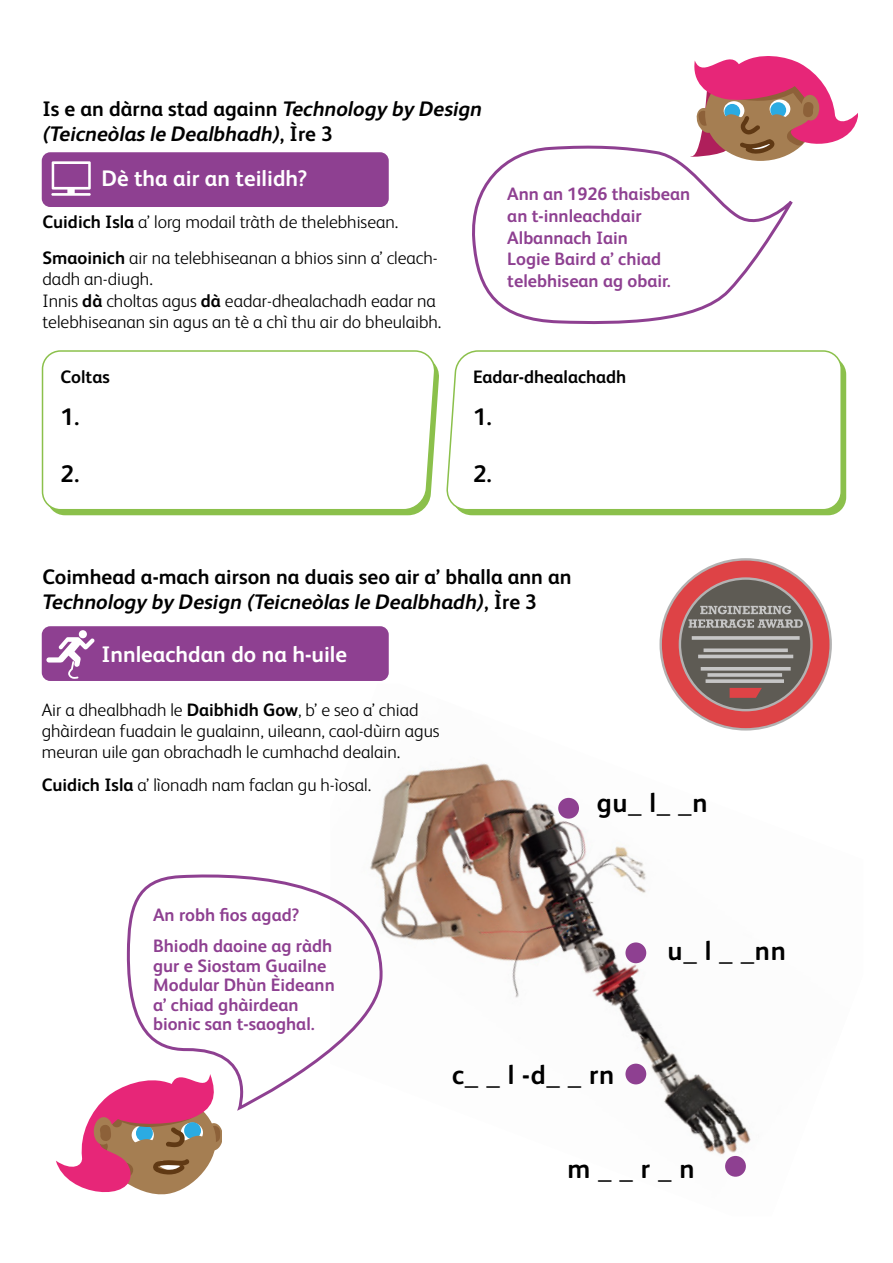
<style>
.page{position:relative;width:893px;height:1263px;background:#fff}
.page>*{position:absolute;margin:0;border:0;box-sizing:border-box;transform-origin:0 0}
.t1{font:700 27px "FS Albert Pro";color:#000}
.t2{font:700 24px "FS Albert Pro";color:#000}
.t3{font:700 22.5px "FS Albert Pro";color:#fff}
.t4{font:700 21px/25.2px "FS Albert Pro";color:#000}
.t5{font:italic 700 21px/25.2px "FS Albert Pro";color:#000}
.t6{font:300 18px/21px "FS Albert Pro";color:#000}
.t7{font:700 18px/21.6px "FS Albert Pro";color:#8e4091}
.t8{font:700 18px "FS Albert Pro";color:#000}
.s1{font-style:normal}
.s2{font-weight:700}
.s3{font-style:italic}
</style>
<div class="page">
<div style="left:42px;top:626px;width:347px;height:55px;background:#8e4091;border-radius:9px"></div>
<img style="left:370px;top:683px;width:453px;height:492px">
<svg style="left:53px;top:367px;width:386px;height:148px;fill:#8bc04b"></svg>
<div style="left:460px;top:364px;width:386px;height:151px;background:#8bc04b"></div>
<svg style="left:41px;top:350px;width:396px;height:161px"></svg>
<svg style="left:446px;top:350px;width:397px;height:161px"></svg>
<div style="left:558px;top:798px;width:21px;height:21px;background:#8e4091;border-radius:50%"></div>
<div style="left:625px;top:942px;width:21px;height:21px;background:#8e4091;border-radius:50%"></div>
<div style="left:625px;top:1064px;width:21px;height:20px;background:#8e4091;border-radius:50%"></div>
<div style="left:725px;top:1156px;width:21px;height:21px;background:#8e4091;border-radius:50%"></div>
<svg style="left:661px;top:559px;width:170px;height:170px;background:#d85254"></svg>
<div style="left:680px;top:579px;width:131px;height:131px;background:#5e5b54;border-radius:50%"></div>
<svg style="left:692px;top:636px;width:108px;height:4px"></svg>
<svg style="left:703px;top:648px;width:85px;height:4px"></svg>
<hr style="left:698px;top:655px;width:95px;height:3px;background:#c6c6c6">
<svg style="left:701px;top:667px;width:90px;height:4px"></svg>
<svg style="left:707px;top:673px;width:75px;height:4px"></svg>
<svg style="left:706px;top:679px;width:78px;height:4px"></svg>
<svg style="left:730px;top:688px;width:32px;height:10px"></svg>
<svg style="left:688px;top:606px;width:115px;height:22px"></svg>
<svg style="left:128px;top:870px;width:256px;height:241px"></svg>
<svg style="left:472px;top:145px;width:321px;height:180px"></svg>
<svg style="left:690px;top:56px;width:168px;height:102px"></svg>
<svg style="left:56px;top:1074px;width:166px;height:120px"></svg>
<div style="left:42px;top:152px;width:347px;height:55px;background:#8e4091;border-radius:9px"></div>
<svg style="left:51px;top:161px;width:40px;height:35px"></svg>
<svg style="left:46px;top:630px;width:48px;height:49px"></svg>
<p class="t5" style="left:43px;top:95px;width:441px"><span class="s1">Is e an dàrna stad againn</span> Technology by Design (Teicneòlas le Dealbhadh)<span class="s1">, Ìre 3</span></p>
<p class="t3" style="left:101px;top:162px;width:207px">Dè tha air an teilidh?</p>
<p class="t6" style="left:43px;top:210px;width:357px"><span class="s2">Cuidich Isla</span> a’ lorg modail tràth de thelebhisean.</p>
<p class="t6" style="left:43px;top:247px;width:400px"><span class="s2">Smaoinich</span> air na telebhiseanan a bhios sinn a’ cleach&shy;dadh an-diugh.<br>Innis <span class="s2">dà</span> choltas agus <span class="s2">dà</span> eadar-dhealachadh eadar na telebhiseanan sin agus an tè a chì thu air do bheulaibh.</p>
<p class="t7" style="left:507px;top:182px;width:184px">Ann an 1926 thaisbean an t-innleachdair<br>Albannach Iain<br>Logie Baird a’ chiad telebhisean ag obair.</p>
<p class="t8" style="left:61px;top:364px;width:51px">Coltas</p>
<p class="t8" style="left:473px;top:364px;width:155px">Eadar-dhealachadh</p>
<h2 class="t2" style="left:61px;top:399px;width:20px">1.</h2>
<h2 class="t2" style="left:473px;top:399px;width:20px">1.</h2>
<h2 class="t2" style="left:61px;top:457px;width:20px">2.</h2>
<h2 class="t2" style="left:473px;top:457px;width:20px">2.</h2>
<p class="t4" style="left:43px;top:563px;width:531px">Coimhead a-mach airson na duais seo air a’ bhalla ann an<br><span class="s3">Technology by Design (Teicneòlas le Dealbhadh)</span>, Ìre 3</p>
<p class="t3" style="left:101px;top:638px;width:247px">Innleachdan do na h-uile</p>
<p class="t6" style="left:42px;top:698px;width:399px">Air a dhealbhadh le <span class="s2">Daibhidh Gow</span>, b’ e seo a’ chiad ghàirdean fuadain le gualainn, uileann, caol-dùirn agus meuran uile gan obrachadh le cumhachd dealain.</p>
<p class="t6" style="left:42px;top:773px;width:331px"><span class="s2">Cuidich Isla</span> a’ lìonadh nam faclan gu h-ìosal.</p>
<h1 class="t1" style="left:597px;top:783px;width:112px">gu_ l_ _n</h1>
<p class="t7" style="left:153px;top:898px;width:181px;line-height:31.5px">An robh fios agad?<br>Bhiodh daoine ag ràdh</p>
<p class="t7" style="left:153px;top:955px;width:183px;line-height:19.4px">gur e Siostam Guailne<br>Modular Dhùn Èideann a’ chiad ghàirdean bionic san t-saoghal.</p>
<h1 class="t1" style="left:452px;top:1056px;width:164px">c_ _ l -d_ _ rn</h1>
<h1 class="t1" style="left:668px;top:932px;width:120px">u_ l _ _nn</h1>
<h1 class="t1" style="left:567px;top:1150px;width:129px">m _ _ r _ n</h1>
</div>
